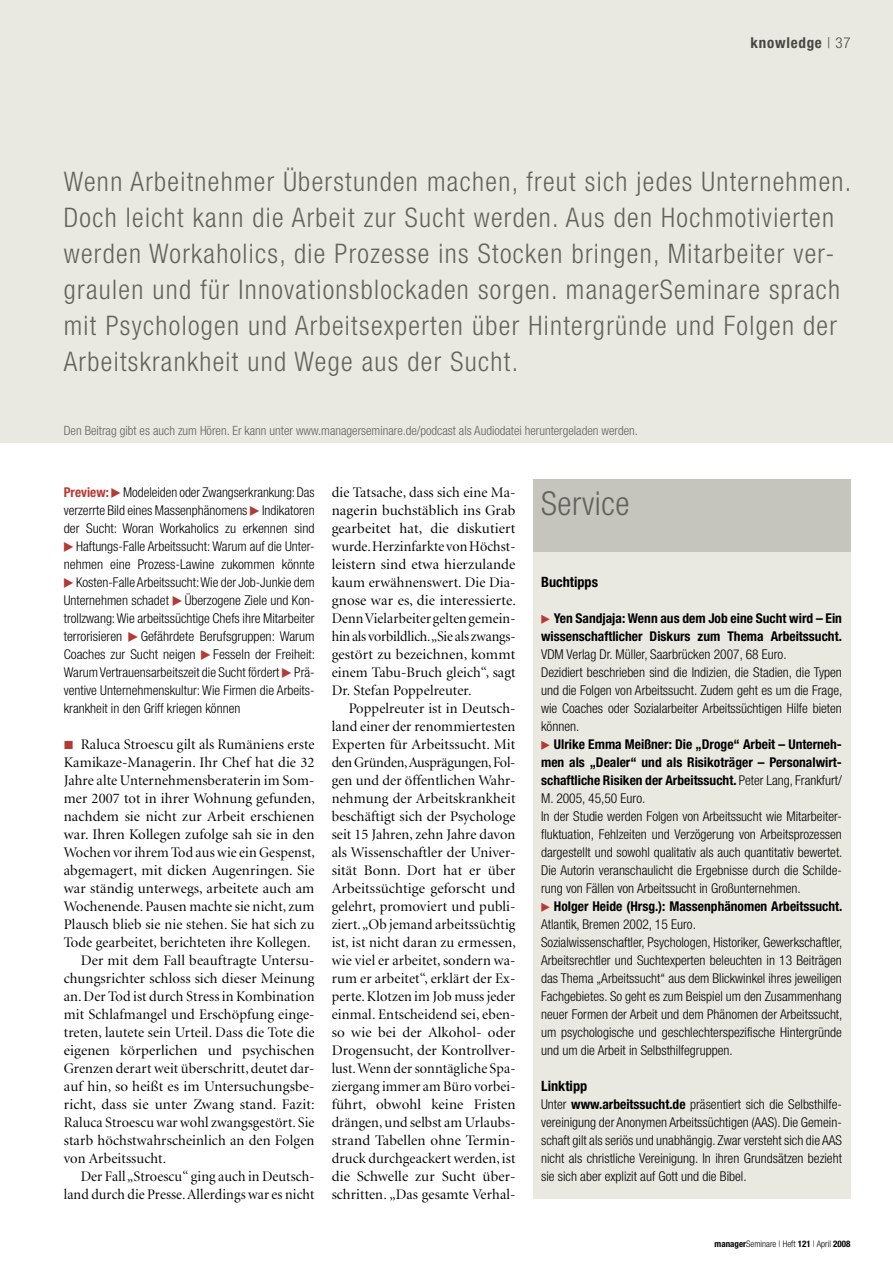
<style>
.page{position:relative;width:893px;height:1263px;background:#fff}
.page>*{position:absolute;margin:0;border:0;box-sizing:border-box;transform-origin:0 0}
._2_1_Info_Head{font:300 condensed 33px "Helvetica Neue LT";letter-spacing:.015em;color:#63625c}
._1_3_Vorspann{font:300 condensed 27px/36px "Helvetica Neue LT";letter-spacing:.05em;color:#63625c}
.t1{font:700 condensed 15px "Helvetica Neue LT";letter-spacing:.05em;color:#484742}
._1_4_Fließ_Einzug{font:14.7px/18px "Minion Display";letter-spacing:.01em;color:#000;text-align:justify}
._1_4_Fließ{font:14.7px/18px "Minion Display";letter-spacing:.01em;color:#000;text-align:justify}
._2_4_Info_Fließ{font:700 condensed 14.25px "Helvetica Neue LT";color:#000}
._2_4_Info_Fließ-2{font:300 condensed 13.5px/18px "Helvetica Neue LT";color:#000;text-align:justify}
._1_4_Fließ-2{font:300 condensed 13.5px "Helvetica Neue LT";color:#000}
._2_4_Info_Fließ-3{font:700 condensed 13.5px/18px "Helvetica Neue LT";color:#000;text-align:justify}
._2_4_Info_Fließ-4{font:300 condensed 12.75px "Helvetica Neue LT";color:#63625c}
.t2{font:300 condensed 9px "Helvetica Neue LT";color:#000}
.s1{font-weight:300}
.s2{font-weight:700;color:#b53a33}
.s3{color:#fff}
.s4{font-weight:700}
</style>
<div class="page">
<div style="left:0;top:0;width:893px;height:443px;background:#eae9e1"></div>
<div style="left:533px;top:531px;width:317px;height:668px;background:#eae9e1"></div>
<div style="left:533px;top:479px;width:317px;height:72px;background:#c5c4bd"></div>
<p class="t1" style="left:751px;top:34px;width:101px">knowledge <span class="s1">| 37</span></p>
<p class="_1_3_Vorspann" style="left:64px;top:163px;width:789px">Wenn Arbeitnehmer Überstunden machen, freut sich jedes Unternehmen.<br>Doch leicht kann die Arbeit zur Sucht werden. Aus den Hochmotivierten werden Workaholics, die Prozesse ins Stocken bringen, Mitarbeiter ver&shy;graulen und für Innovationsblockaden sorgen. managerSeminare sprach mit Psychologen und Arbeitsexperten über Hintergründe und Folgen der Arbeitskrankheit und Wege aus der Sucht.</p>
<p class="_2_4_Info_Fließ-4" style="left:64px;top:423px;width:576px">Den Beitrag gibt es auch zum Hören. Er kann unter www.managerseminare.de/podcast als Audiodatei heruntergeladen werden.</p>
<p class="_1_4_Fließ-2" style="left:64px;top:485px;width:252px"><span class="s2">Preview:</span> <span class="s3">I</span>Modeleiden oder Zwangserkrankung: Das</p>
<p class="_1_4_Fließ-2" style="left:64px;top:503px;width:252px">verzerrte Bild eines Massenphänomens <span class="s3">I</span>Indikatoren</p>
<p class="_1_4_Fließ-2" style="left:64px;top:521px;width:252px">der Sucht: Woran Workaholics zu erkennen sind</p>
<p class="_1_4_Fließ-2" style="left:74px;top:539px;width:243px"><span class="s3">I</span>Haftungs-Falle Arbeitssucht: Warum auf die Unter-</p>
<p class="_1_4_Fließ-2" style="left:64px;top:557px;width:252px">nehmen eine Prozess-Lawine zukommen könnte</p>
<p class="_1_4_Fließ-2" style="left:74px;top:575px;width:243px"><span class="s3">I</span>Kosten-Falle Arbeitssucht: Wie der Job-Junkie dem</p>
<p class="_1_4_Fließ-2" style="left:64px;top:593px;width:252px">Unternehmen schadet <span class="s3">I</span>Überzogene Ziele und Kon-</p>
<p class="_1_4_Fließ-2" style="left:64px;top:611px;width:252px">trollzwang: Wie arbeitssüchtige Chefs ihre Mitarbeiter</p>
<p class="_1_4_Fließ-2" style="left:64px;top:629px;width:252px">terrorisieren <span class="s3">I</span>Gefährdete Berufsgruppen: Warum</p>
<p class="_1_4_Fließ-2" style="left:64px;top:647px;width:253px">Coaches zur Sucht neigen <span class="s3">I</span>Fesseln der Freiheit:</p>
<p class="_1_4_Fließ-2" style="left:64px;top:665px;width:252px">Warum Vertrauensarbeitszeit die Sucht fördert <span class="s3">I</span>Prä-</p>
<p class="_1_4_Fließ-2" style="left:64px;top:683px;width:252px">ventive Unternehmenskultur: Wie Firmen die Arbeits-</p>
<p class="_1_4_Fließ-2" style="left:64px;top:701px;width:178px">krankheit in den Griff kriegen können</p>
<p class="_1_4_Fließ" style="left:64px;top:736px;width:253px;text-indent:17px">Raluca Stroescu gilt als Rumäniens erste Kamikaze-Managerin. Ihr Chef hat die 32<br>Jahre alte Unternehmensberaterin im Som&shy;mer 2007 tot in ihrer Wohnung gefunden, nachdem sie nicht zur Arbeit erschienen war. Ihren Kollegen zufolge sah sie in den Wochen vor ihrem Tod aus wie ein Gespenst, abgemagert, mit dicken Augenringen. Sie war ständig unterwegs, arbeitete auch am Wochenende. Pausen machte sie nicht, zum Plausch blieb sie nie stehen. Sie hat sich zu Tode gearbeitet, berichteten ihre Kollegen.</p>
<p class="_1_4_Fließ_Einzug" style="left:64px;top:952px;width:252px;text-indent:17px">Der mit dem Fall beauftragte Untersu&shy;chungsrichter schloss sich dieser Meinung an. Der Tod ist durch Stress in Kombination mit Schlafmangel und Erschöpfung einge&shy;treten, lautete sein Urteil. Dass die Tote die eigenen körperlichen und psychischen Grenzen derart weit überschritt, deutet dar&shy;auf hin, so heißt es im Untersuchungsbe&shy;richt, dass sie unter Zwang stand. Fazit:<br>Raluca Stroescu war wohl zwangsgestört. Sie starb höchstwahrscheinlich an den Folgen von Arbeitssucht.</p>
<p class="_1_4_Fließ_Einzug" style="left:64px;top:1168px;width:252px;text-align:right">Der Fall „Stroescu“ ging auch in Deutsch&shy;land durch die Presse. Allerdings war es nicht</p>
<p class="_1_4_Fließ_Einzug" style="left:332px;top:484px;width:186px">die Tatsache, dass sich eine Ma&shy;nagerin buchstäblich ins Grab gearbeitet hat, die diskutiert wurde. Herzinfarkte von Höchst&shy;leistern sind etwa hierzulande kaum erwähnenswert. Die Dia&shy;gnose war es, die interessierte.<br>Denn Vielarbeiter gelten gemein&shy;hin als vorbildlich. „Sie als zwangs&shy;gestört zu bezeichnen, kommt einem Tabu-Bruch gleich“, sagt Dr. Stefan Poppelreuter.</p>
<p class="_1_4_Fließ_Einzug" style="left:332px;top:700px;width:186px;text-indent:17px">Poppelreuter ist in Deutsch&shy;land einer der renommiertesten Experten für Arbeitssucht. Mit den Gründen, Ausprägungen, Fol&shy;gen und der öffentlichen Wahr&shy;nehmung der Arbeitskrankheit beschäftigt sich der Psychologe seit 15 Jahren, zehn Jahre davon als Wissenschaftler der Univer&shy;sität Bonn. Dort hat er über Arbeitssüchtige geforscht und gelehrt, promoviert und publi&shy;ziert. „Ob jemand arbeitssüchtig ist, ist nicht daran zu ermessen, wie viel er arbeitet, sondern wa&shy;rum er arbeitet“, erklärt der Ex&shy;perte. Klotzen im Job muss jeder einmal. Entscheidend sei, eben&shy;so wie bei der Alkohol- oder Drogensucht, der Kontrollver&shy;lust. Wenn der sonntägliche Spa&shy;ziergang immer am Büro vorbei&shy;führt, obwohl keine Fristen drängen, und selbst am Urlaubs&shy;strand Tabellen ohne Termin&shy;druck durchgeackert werden, ist die Schwelle zur Sucht über&shy;schritten. „Das gesamte Verhal-</p>
<p class="_2_1_Info_Head" style="left:541px;top:484px;width:90px">Service</p>
<p class="_2_4_Info_Fließ" style="left:541px;top:573px;width:58px">Buchtipps</p>
<p class="_2_4_Info_Fließ-3" style="left:541px;top:609px;width:302px;text-indent:13px">Yen Sandjaja: Wenn aus dem Job eine Sucht wird – Ein wissenschaftlicher Diskurs zum Thema Arbeitssucht.<br><span class="s1">VDM Verlag Dr. Müller, Saarbrücken 2007, 68 Euro.</span></p>
<p class="_2_4_Info_Fließ-2" style="left:541px;top:663px;width:303px">Dezidiert beschrieben sind die Indizien, die Stadien, die Typen und die Folgen von Arbeitssucht. Zudem geht es um die Frage, wie Coaches oder Sozialarbeiter Arbeitssüchtigen Hilfe bieten können.</p>
<p class="_2_4_Info_Fließ-3" style="left:541px;top:735px;width:302px;text-indent:13px">Ulrike Emma Meißner: Die „Droge“ Arbeit – Unterneh&shy;men als „Dealer“ und als Risikoträger – Personalwirt&shy;schaftliche Risiken der Arbeitssucht. <span class="s1">Peter Lang, Frankfurt/ M. 2005, 45,50 Euro.</span></p>
<p class="_2_4_Info_Fließ-2" style="left:541px;top:807px;width:303px">In der Studie werden Folgen von Arbeitssucht wie Mitarbeiter&shy;fluktuation, Fehlzeiten und Verzögerung von Arbeitsprozessen dargestellt und sowohl qualitativ als auch quantitativ bewertet.<br>Die Autorin veranschaulicht die Ergebnisse durch die Schilde&shy;rung von Fällen von Arbeitssucht in Großunternehmen.</p>
<p class="_2_4_Info_Fließ-3" style="left:541px;top:897px;width:303px;text-indent:13px">Holger Heide (Hrsg.): Massenphänomen Arbeitssucht.<br><span class="s1">Atlantik, Bremen 2002, 15 Euro.</span></p>
<p class="_2_4_Info_Fließ-2" style="left:541px;top:933px;width:303px">Sozialwissenschaftler, Psychologen, Historiker, Gewerkschaftler, Arbeitsrechtler und Suchtexperten beleuchten in 13 Beiträgen das Thema „Arbeitssucht“ aus dem Blickwinkel ihres jeweiligen Fachgebietes. So geht es zum Beispiel um den Zusammenhang neuer Formen der Arbeit und dem Phänomen der Arbeitssucht, um psychologische und geschlechterspezifische Hintergründe und um die Arbeit in Selbsthilfegruppen.</p>
<p class="_2_4_Info_Fließ" style="left:541px;top:1077px;width:48px">Linktipp</p>
<p class="_2_4_Info_Fließ-2" style="left:541px;top:1095px;width:302px">Unter <span class="s4">www.arbeitssucht.de</span> präsentiert sich die Selbsthilfe&shy;vereinigung der Anonymen Arbeitssüchtigen (AAS). Die Gemein&shy;schaft gilt als seriös und unabhängig. Zwar versteht sich die AAS nicht als christliche Vereinigung. In ihren Grundsätzen bezieht sie sich aber explizit auf Gott und die Bibel.</p>
<p class="t2" style="left:715px;top:1238px;width:137px"><span class="s4">manager</span>Seminare | Heft <span class="s4">121</span> | April <span class="s4">2008</span></p>
</div>
